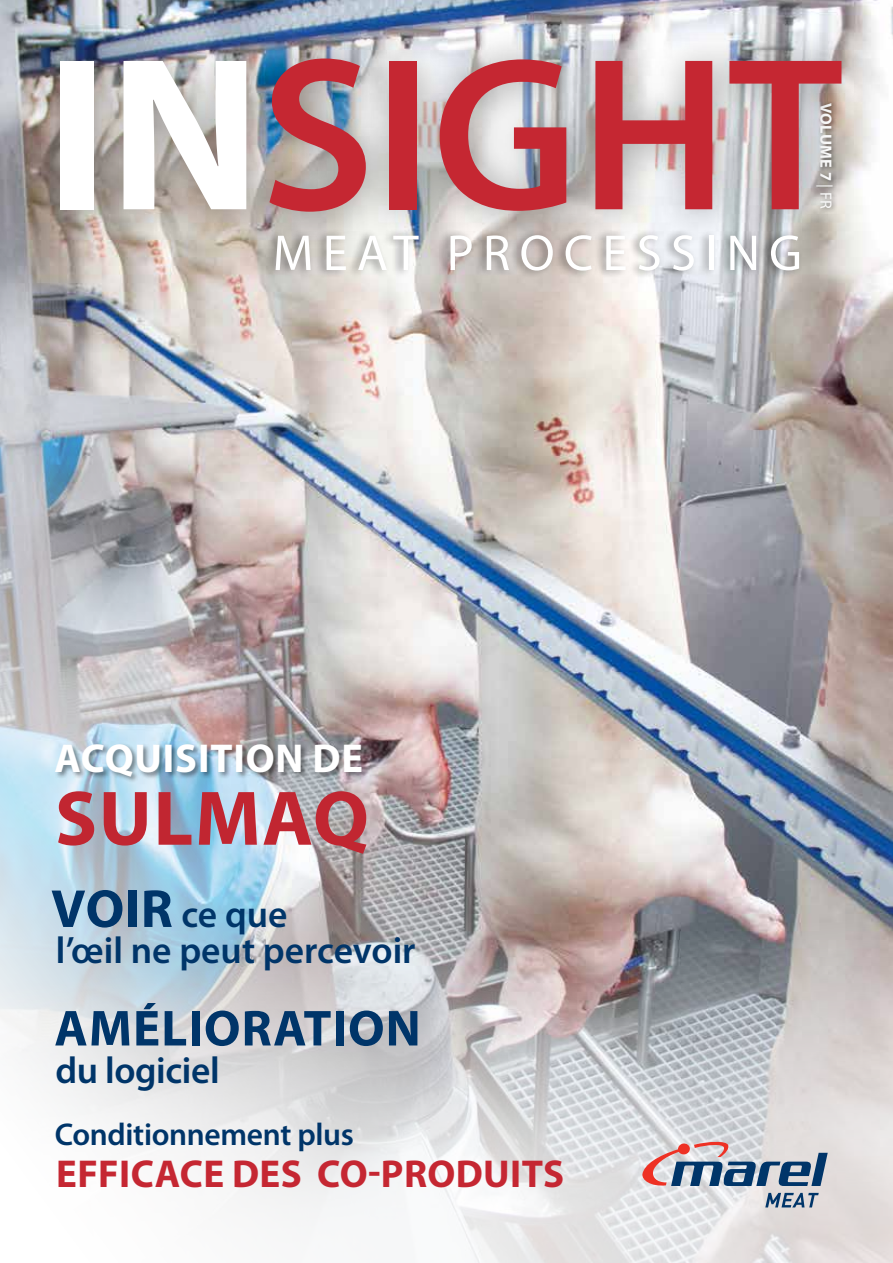
<style>
.page{position:relative;width:893px;height:1263px;background:#fff}
.page>*{position:absolute;margin:0;border:0;box-sizing:border-box;transform-origin:0 0}
.t1{font:600 220.05px "Myriad Pro";color:#c52732}
.t2{font:700 78px "Myriad Pro";letter-spacing:.02em;color:#c12631}
.t3{font:700 51px "Myriad Pro";letter-spacing:.02em;color:#003569}
.t4{font:50.85px "Myriad Pro";letter-spacing:.18em;color:#fff}
.t5{font:700 40.5px "Myriad Pro";letter-spacing:.02em;color:#fff}
.t6{font:700 39px "Myriad Pro";letter-spacing:.01em;color:#c52732}
.t7{font:600 37.5px/36px "Myriad Pro";letter-spacing:-.005em;color:#003569}
.t8{font:600 31.5px "Myriad Pro";letter-spacing:-.01em;color:#003569}
.t9{font:700 16.35px "Myriad Pro";letter-spacing:.02em;color:#fff}
.s1{font-weight:700;color:#fff}
.s2{font-weight:400}
.s3{font-weight:700;font-size:54px}
</style>
<div class="page">
<img style="left:0;top:0;width:893px;height:432px">
<img style="left:0;top:432px;width:893px;height:831px">
<div style="left:25px;top:24px;width:857px;height:227px;background:#000;opacity:.4"></div>
<div style="left:264px;top:228px;width:539px;height:52px;background:#000;opacity:.42"></div>
<svg style="left:641px;top:1140px;width:187px;height:47px;background:#a5a6b3"></svg>
<svg style="left:765px;top:1193px;width:54px;height:14px"></svg>
<div style="left:54px;top:743px;width:315px;height:41px;background:#000;opacity:.44"></div>
<h1 class="t1" style="left:45px;top:-5px;width:799px"><span class="s1">IN</span>SIGHT</h1>
<h3 class="t4" style="left:273px;top:222px;width:531px">MEAT PROCESSING</h3>
<p class="t9" style="left:837px;top:103px;width:107px;rotate:90deg">VOLUME 7 <span class="s2">| FR</span></p>
<p class="t5" style="left:55px;top:732px;width:310px">ACQUISITION DE</p>
<h2 class="t2" style="left:55px;top:767px;width:315px">SULMAQ</h2>
<p class="t7" style="left:51px;top:895px;width:366px"><span class="s3">VOIR</span> ce que<br>l’œil ne peut percevoir</p>
<h3 class="t3" style="left:54px;top:995px;width:368px">AMÉLIORATION</h3>
<p class="t7" style="left:55px;top:1051px;width:166px">du logiciel</p>
<p class="t8" style="left:55px;top:1114px;width:301px">Conditionnement plus</p>
<p class="t6" style="left:56px;top:1148px;width:510px">EFFICACE DES CO-PRODUITS</p>
</div>
